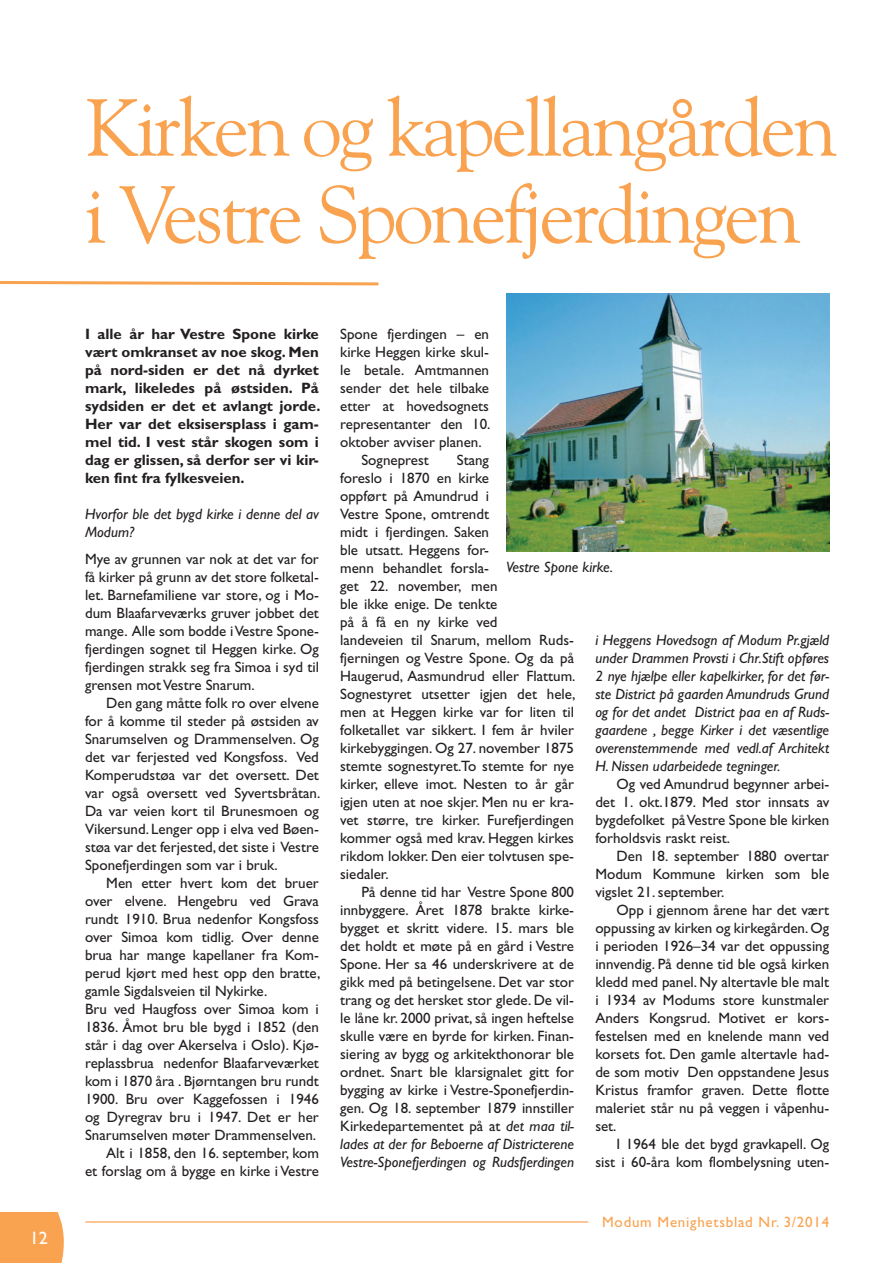
<style>
.page{position:relative;width:893px;height:1263px;background:#fff}
.page>*{position:absolute;margin:0;border:0;box-sizing:border-box;transform-origin:0 0}
.t1{font:81px/87px "Goudy Old Style BT";letter-spacing:-.04em;color:#f9a350}
.t2{font:18px "Gill Sans";color:#fff}
.t3{font:15px/18px "Gill Sans";color:#231f20;text-align:justify}
.t4{font:italic 15px/18px "Gill Sans";color:#231f20}
.t5{font:700 15px/18px "Gill Sans";color:#231f20;text-align:justify}
.t6{font:15px "Gill Sans";letter-spacing:.05em;color:#f9a350}
.s1{font-style:italic}
</style>
<div class="page">
<div style="left:0;top:1212px;width:64px;height:51px;background:#f9a350"></div>
<hr style="left:86px;top:1221px;width:502px;height:1px;background:#f9a350">
<img style="left:506px;top:293px;width:323px;height:258px">
<svg style="left:0;top:281px;width:379px;height:5px"></svg>
<p class="t2" style="left:30px;top:1227px;width:19px">12</p>
<h1 class="t1" style="left:85px;top:83px;width:754px">Kirken og kapellangården i Vestre Sponefjerdingen</h1>
<p class="t5" style="left:85px;top:325px;width:237px">I alle år har Vestre Spone kirke vært omkranset av noe skog. Men på nord-siden er det nå dyrket mark, likeledes på østsiden. På sydsiden er det et avlangt jorde.<br>Her var det eksisersplass i gam&shy;mel tid. I vest står skogen som i dag er glissen, så derfor ser vi kir&shy;ken fint fra fylkesveien.</p>
<p class="t4" style="left:85px;top:505px;width:235px">Hvorfor ble det bygd kirke i denne del av<br>Modum?</p>
<p class="t3" style="left:85px;top:549px;width:235px">Mye av grunnen var nok at det var for få kirker på grunn av det store folketal&shy;let. Barnefamiliene var store, og i Mo&shy;dum Blaafarveværks gruver jobbet det mange. Alle som bodde i Vestre Spone&shy;fjerdingen sognet til Heggen kirke. Og fjerdingen strakk seg fra Simoa i syd til grensen mot Vestre Snarum.</p>
<p class="t3" style="left:85px;top:693px;width:237px;text-indent:21px">Den gang måtte folk ro over elvene for å komme til steder på østsiden av Snarumselven og Drammenselven. Og det var ferjested ved Kongsfoss. Ved Komperudstøa var det oversett. Det var også oversett ved Syvertsbråtan.<br>Da var veien kort til Brunesmoen og Vikersund. Lenger opp i elva ved Bøen&shy;støa var det ferjested, det siste i Vestre Sponefjerdingen som var i bruk.</p>
<p class="t3" style="left:106px;top:873px;width:214px">Men etter hvert kom det bruer</p>
<p class="t3" style="left:85px;top:891px;width:235px">over elvene. Hengebru ved Grava</p>
<p class="t3" style="left:85px;top:909px;width:235px">rundt 1910. Brua nedenfor Kongsfoss</p>
<p class="t3" style="left:85px;top:927px;width:235px">over Simoa kom tidlig. Over denne</p>
<p class="t3" style="left:85px;top:945px;width:235px">brua har mange kapellaner fra Kom-</p>
<p class="t3" style="left:85px;top:963px;width:237px">perud kjørt med hest opp den bratte,</p>
<p class="t3" style="left:85px;top:981px;width:184px">gamle Sigdalsveien til Nykirke.</p>
<p class="t3" style="left:85px;top:999px;width:235px">Bru ved Haugfoss over Simoa kom i</p>
<p class="t3" style="left:85px;top:1017px;width:235px">1836. Åmot bru ble bygd i 1852 (den</p>
<p class="t3" style="left:85px;top:1035px;width:235px">står i dag over Akerselva i Oslo). Kjø-</p>
<p class="t3" style="left:85px;top:1053px;width:235px">replassbrua nedenfor Blaafarveværket</p>
<p class="t3" style="left:85px;top:1071px;width:235px">kom i 1870 åra . Bjørntangen bru rundt</p>
<p class="t3" style="left:85px;top:1089px;width:235px">1900. Bru over Kaggefossen i 1946</p>
<p class="t3" style="left:85px;top:1107px;width:235px">og Dyregrav bru i 1947. Det er her</p>
<p class="t3" style="left:85px;top:1125px;width:233px">Snarumselven møter Drammenselven.</p>
<p class="t3" style="left:106px;top:1143px;width:214px">Alt i 1858, den 16. september, kom</p>
<p class="t3" style="left:85px;top:1161px;width:235px">et forslag om å bygge en kirke i Vestre</p>
<p class="t3" style="left:340px;top:325px;width:150px">Spone fjerdingen – en</p>
<p class="t3" style="left:340px;top:343px;width:150px">kirke Heggen kirke skul-</p>
<p class="t3" style="left:340px;top:361px;width:150px">le betale. Amtmannen</p>
<p class="t3" style="left:340px;top:379px;width:150px">sender det hele tilbake</p>
<p class="t3" style="left:340px;top:397px;width:150px">etter at hovedsognets</p>
<p class="t3" style="left:340px;top:415px;width:152px">representanter den 10.</p>
<p class="t3" style="left:340px;top:433px;width:143px">oktober avviser planen.</p>
<p class="t3" style="left:361px;top:451px;width:69px">Sogneprest</p>
<p class="t3" style="left:340px;top:451px;width:237px;text-align:left;text-indent:117px">Stang<br>foreslo i 1870 en kirke<br>oppført på Amundrud i<br>Vestre Spone, omtrendt<br>midt i fjerdingen. Saken<br>ble utsatt. Heggens for-<br>menn behandlet forsla-<br>get 22. november, men<br>ble ikke enige. De tenkte<br>på å få en ny kirke ved<br>landeveien til Snarum, mellom Ruds&shy;fjerningen og Vestre Spone. Og da på<br>Haugerud, Aasmundrud eller Flattum.<br>Sognestyret utsetter igjen det hele, men at Heggen kirke var for liten til folketallet var sikkert. I fem år hviler kirkebyggingen. Og 27. november 1875 stemte sognestyret.To stemte for nye kirker, elleve imot. Nesten to år går igjen uten at noe skjer. Men nu er kra&shy;vet større, tre kirker. Furefjerdingen kommer også med krav. Heggen kirkes rikdom lokker. Den eier tolvtusen spe&shy;siedaler.</p>
<p class="t3" style="left:340px;top:883px;width:235px;text-indent:21px">På denne tid har Vestre Spone 800 innbyggere. Året 1878 brakte kirke&shy;bygget et skritt videre. 15. mars ble det holdt et møte på en gård i Vestre Spone. Her sa 46 underskrivere at de gikk med på betingelsene. Det var stor trang og det hersket stor glede. De vil&shy;le låne kr. 2000 privat, så ingen heftelse skulle være en byrde for kirken. Finan&shy;siering av bygg og arkitekthonorar ble ordnet. Snart ble klarsignalet gitt for bygging av kirke i Vestre-Sponefjerdin&shy;gen. Og 18. september 1879 innstiller Kirkedepartementet på at <span class="s1">det maa til&shy;lades at der for Beboerne af Districterene Vestre-Sponefjerdingen og Rudsfjerdingen</span></p>
<p class="t4" style="left:506px;top:557px;width:109px">Vestre Spone kirke.</p>
<p class="t4" style="left:595px;top:630px;width:235px;text-align:justify">i Heggens Hovedsogn af Modum Pr.gjæld under Drammen Provsti i Chr.Stift opføres 2 nye hjælpe eller kapelkirker, for det før&shy;ste District på gaarden Amundruds Grund og for det andet District paa en af Ruds&shy;gaardene , begge Kirker i det væsentlige overenstemmende med vedl.af Architekt H. Nissen udarbeidede tegninger.</p>
<p class="t3" style="left:595px;top:774px;width:235px;text-indent:21px">Og ved Amundrud begynner arbei&shy;det 1. okt.1879. Med stor innsats av bygdefolket på Vestre Spone ble kirken forholdsvis raskt reist.</p>
<p class="t3" style="left:595px;top:846px;width:235px;text-indent:21px">Den 18. september 1880 overtar Modum Kommune kirken som ble vigslet 21. september.</p>
<p class="t3" style="left:595px;top:900px;width:235px;text-indent:21px">Opp i gjennom årene har det vært oppussing av kirken og kirkegården. Og i perioden 1926–34 var det oppussing innvendig. På denne tid ble også kirken kledd med panel. Ny altertavle ble malt i 1934 av Modums store kunstmaler Anders Kongsrud. Motivet er kors&shy;festelsen med en knelende mann ved korsets fot. Den gamle altertavle had&shy;de som motiv Den oppstandene Jesus Kristus framfor graven. Dette flotte maleriet står nu på veggen i våpenhu&shy;set.</p>
<p class="t3" style="left:595px;top:1134px;width:235px;text-align:right">I 1964 ble det bygd gravkapell. Og sist i 60-åra kom flombelysning uten-</p>
<p class="t6" style="left:602px;top:1213px;width:229px">Modum Menighetsblad Nr. 3/2014</p>
</div>
